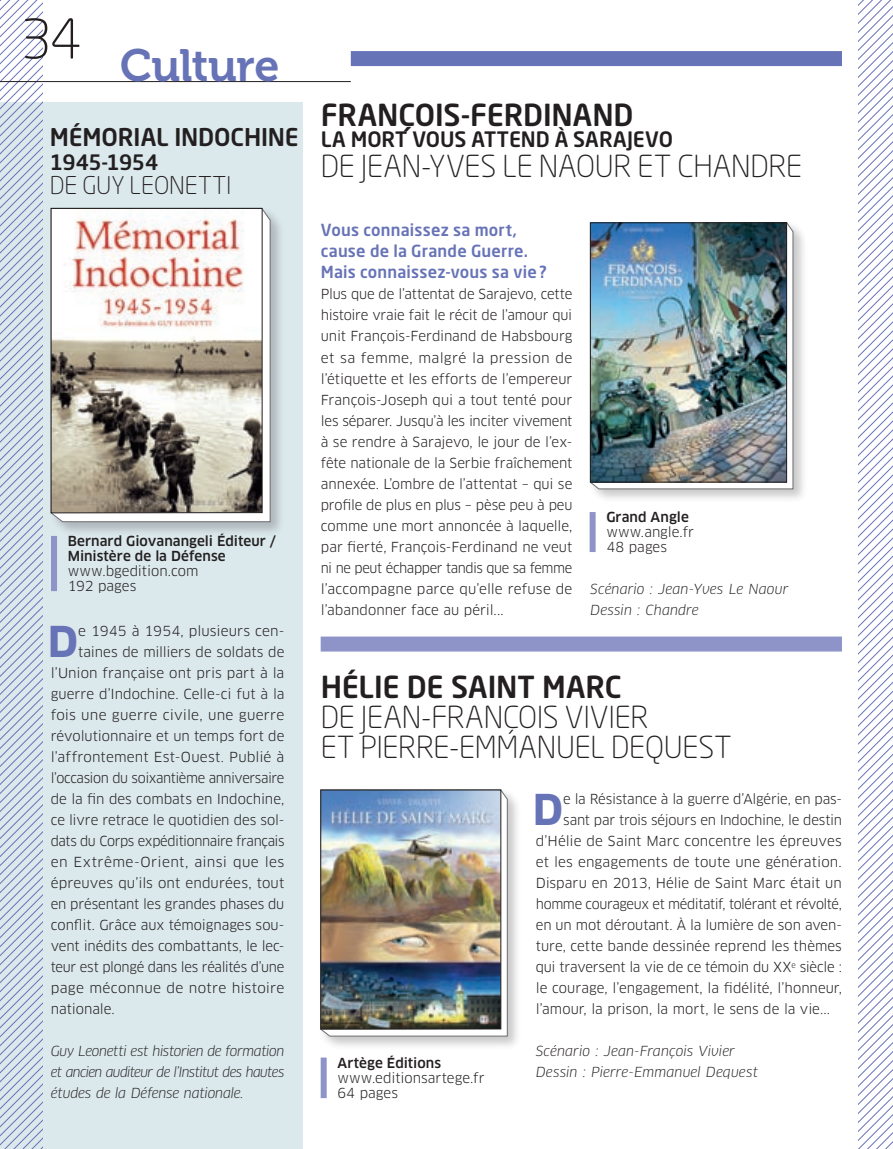
<style>
.page{position:relative;width:893px;height:1149px;background:#fff}
.page>*{position:absolute;margin:0;border:0;box-sizing:border-box;transform-origin:0 0}
._00_Tetiere_Coul_Cha{font:45px "Museo 700";letter-spacing:-.01em;color:#6773b7}
._05_Tx_Lettrine{font:700 41.55px "Clan Pro";color:#6773b7}
._01_Titre2{font:300 30px/30px "Neo Sans Pro";letter-spacing:-.01em;color:#231f20}
._01_Titre2-2{font:500 30px "Neo Sans Pro";letter-spacing:-.005em;color:#231f20}
._01_Titre2-3{font:500 24.15px "Neo Sans Pro";letter-spacing:-.005em;color:#231f20}
._01_Titre2-4{font:300 24.15px "Neo Sans Pro";letter-spacing:-.005em;color:#231f20}
._01_Titre2-5{font:500 21px "Neo Sans Pro";letter-spacing:-.005em;color:#231f20}
._01_Titre2-6{font:500 21px "Neo Sans Pro";letter-spacing:-.025em;color:#231f20}
._04_INTER_QUESTION{font:500 16.5px/21px "Neo Sans Pro";letter-spacing:.01em;color:#6773b7}
._05_Tx_Lettrine-2{font:13.5px "Clan Pro";letter-spacing:-.005em;color:#231f20}
._05_Tx{font:13.5px/21px "Clan Pro";letter-spacing:.005em;color:#231f20}
._05_Tx-2{font:italic 13.5px/21px "Clan Pro";letter-spacing:-.005em;color:#231f20;text-align:justify}
._05_Tx_Lettrine-3{font:13.5px "Clan Pro";letter-spacing:-.03em;color:#231f20}
._05_Tx-3{font:500 13.5px/15px "Clan Pro";letter-spacing:.005em;color:#231f20}
._05_Tx_Lettrine-4{font:13.5px "Clan Pro";letter-spacing:.015em;color:#231f20}
._05_Tx_Lettrine-5{font:13.5px "Clan Pro";letter-spacing:-.025em;color:#231f20}
._05_Tx_Lettrine-6{font:13.5px "Clan Pro";letter-spacing:.025em;color:#231f20}
._05_Tx_Lettrine-7{font:13.5px "Clan Pro";letter-spacing:.02em;color:#231f20}
._05_Tx_DEC{font:italic 13.5px "Clan Pro";letter-spacing:.005em;color:#231f20}
.s1{font-weight:500}
</style>
<div class="page">
<div style="left:0;top:103px;width:303px;height:1045px;background:#dbe8ec"></div>
<div style="left:51px;top:536px;width:6px;height:55px;background:#8e93c8"></div>
<svg style="left:0;top:0;width:43px;height:1148px"></svg>
<svg style="left:859px;top:0;width:34px;height:1148px"></svg>
<div style="left:318px;top:787px;width:204px;height:263px;background:#231f20;opacity:.25"></div>
<svg style="left:321px;top:789px;width:186px;height:246px"></svg>
<img style="left:323px;top:791px;width:176px;height:235px">
<div style="left:321px;top:789px;width:180px;height:239px;border:1px solid #231f20"></div>
<div style="left:49px;top:206px;width:235px;height:330px;background:#231f20;opacity:.25"></div>
<svg style="left:51px;top:208px;width:219px;height:313px;background:#ececec"></svg>
<img style="left:53px;top:210px;width:207px;height:301px">
<div style="left:51px;top:208px;width:211px;height:305px;border:1px solid #231f20"></div>
<div style="left:351px;top:51px;width:491px;height:15px;background:#6773b7"></div>
<hr style="left:0;top:81px;width:351px;height:1px;background:#231f20">
<div style="left:590px;top:512px;width:6px;height:40px;background:#8e93c8"></div>
<div style="left:588px;top:220px;width:219px;height:283px;background:#231f20;opacity:.25"></div>
<svg style="left:590px;top:222px;width:203px;height:267px"></svg>
<img style="left:592px;top:225px;width:193px;height:255px">
<div style="left:590px;top:223px;width:197px;height:259px;border:1px solid #231f20"></div>
<div style="left:321px;top:1057px;width:6px;height:40px;background:#8e93c8"></div>
<div style="left:321px;top:636px;width:521px;height:15px;background:#8e93c8"></div>
<p class="_00_Tetiere_Coul_Cha" style="left:21px;top:41px;width:261px"><sup>34</sup> Culture</p>
<p class="_01_Titre2-3" style="left:50px;top:121px;width:250px">MÉMORIAL INDOCHINE</p>
<p class="_01_Titre2-6" style="left:50px;top:149px;width:110px">1945‑1954</p>
<p class="_01_Titre2-4" style="left:50px;top:171px;width:183px">DE GUY LEONETTI</p>
<p class="_05_Tx-3" style="left:68px;top:533px;width:210px">Bernard Giovanangeli Éditeur /<br>Ministère de la Défense</p>
<p class="_05_Tx" style="left:68px;top:560px;width:132px">www.bgedition.com</p>
<p class="_05_Tx" style="left:68px;top:575px;width:70px">192 pages</p>
<p class="_05_Tx_Lettrine" style="left:48px;top:617px;width:32px">D</p>
<p class="_05_Tx_Lettrine-2" style="left:78px;top:622px;width:208px">e 1945 à 1954, plusieurs cen-</p>
<p class="_05_Tx_Lettrine-2" style="left:78px;top:643px;width:208px">taines de milliers de soldats de</p>
<p class="_05_Tx_Lettrine-2" style="left:51px;top:664px;width:235px">l’Union française ont pris part à la</p>
<p class="_05_Tx_Lettrine-2" style="left:51px;top:685px;width:235px">guerre d’Indochine. Celle-ci fut à la</p>
<p class="_05_Tx_Lettrine-4" style="left:51px;top:706px;width:235px">fois une guerre civile, une guerre</p>
<p class="_05_Tx_Lettrine-2" style="left:51px;top:727px;width:235px">révolutionnaire et un temps fort de</p>
<p class="_05_Tx_Lettrine-4" style="left:51px;top:748px;width:235px">l’affrontement Est-Ouest. Publié à</p>
<p class="_05_Tx_Lettrine-3" style="left:51px;top:769px;width:235px">l’occasion du soixantième anniversaire</p>
<p class="_05_Tx_Lettrine-2" style="left:51px;top:790px;width:235px">de la fin des combats en Indochine,</p>
<p class="_05_Tx_Lettrine-2" style="left:51px;top:811px;width:235px">ce livre retrace le quotidien des sol-</p>
<p class="_05_Tx_Lettrine-3" style="left:51px;top:832px;width:235px">dats du Corps expéditionnaire français</p>
<p class="_05_Tx_Lettrine-6" style="left:51px;top:853px;width:235px">en Extrême-Orient, ainsi que les</p>
<p class="_05_Tx_Lettrine-2" style="left:51px;top:874px;width:235px">épreuves qu’ils ont endurées, tout</p>
<p class="_05_Tx_Lettrine-2" style="left:51px;top:895px;width:235px">en présentant les grandes phases du</p>
<p class="_05_Tx_Lettrine-2" style="left:51px;top:916px;width:235px">conflit. Grâce aux témoignages sou-</p>
<p class="_05_Tx_Lettrine-2" style="left:51px;top:937px;width:235px">vent inédits des combattants, le lec-</p>
<p class="_05_Tx_Lettrine-5" style="left:51px;top:958px;width:235px">teur est plongé dans les réalités d’une</p>
<p class="_05_Tx_Lettrine-7" style="left:51px;top:979px;width:235px">page méconnue de notre histoire</p>
<p class="_05_Tx_Lettrine-2" style="left:51px;top:1000px;width:66px">nationale.</p>
<p class="_05_Tx-2" style="left:51px;top:1040px;width:235px">Guy Leonetti est historien de formation et ancien auditeur de l’Institut des hautes études de la Défense nationale.</p>
<p class="_01_Titre2-2" style="left:321px;top:96px;width:314px">FRANÇOIS-FERDINAND</p>
<p class="_01_Titre2-5" style="left:321px;top:126px;width:354px">LA MORT VOUS ATTEND À SARAJEVO</p>
<p class="_01_Titre2" style="left:321px;top:151px;width:483px">DE JEAN-YVES LE NAOUR ET CHANDRE</p>
<p class="_04_INTER_QUESTION" style="left:321px;top:219px;width:227px">Vous connaissez sa mort, cause de la Grande Guerre.<br>Mais connaissez-vous sa vie ?</p>
<p class="_05_Tx" style="left:321px;top:284px;width:253px;text-align:justify">Plus que de l’attentat de Sarajevo, cette histoire vraie fait le récit de l’amour qui unit François-Ferdinand de Habsbourg et sa femme, malgré la pression de l’étiquette et les efforts de l’empereur François-Joseph qui a tout tenté pour les séparer. Jusqu’à les inciter vivement à se rendre à Sarajevo, le jour de l’ex&shy;fête nationale de la Serbie fraîchement annexée. L’ombre de l’attentat – qui se profile de plus en plus – pèse peu à peu comme une mort annoncée à laquelle, par fierté, François-Ferdinand ne veut ni ne peut échapper tandis que sa femme l’accompagne parce qu’elle refuse de l’abandonner face au péril...</p>
<p class="_05_Tx-3" style="left:606px;top:509px;width:84px">Grand Angle</p>
<p class="_05_Tx" style="left:606px;top:524px;width:89px;line-height:15px">www.angle.fr<br>48 pages</p>
<p class="_05_Tx-2" style="left:590px;top:578px;width:200px">Scénario : Jean-Yves Le Naour</p>
<p class="_05_Tx_DEC" style="left:590px;top:601px;width:110px">Dessin : Chandre</p>
<p class="_01_Titre2" style="left:321px;top:671px;width:412px"><span class="s1">HÉLIE DE SAINT MARC<br></span>DE JEAN-FRANÇOIS VIVIER<br>ET PIERRE-EMMANUEL DEQUEST</p>
<p class="_05_Tx_Lettrine" style="left:533px;top:785px;width:32px">D</p>
<p class="_05_Tx_Lettrine-2" style="left:563px;top:790px;width:280px">e la Résistance à la guerre d’Algérie, en pas-</p>
<p class="_05_Tx_Lettrine-2" style="left:563px;top:811px;width:280px">sant par trois séjours en Indochine, le destin</p>
<p class="_05_Tx_Lettrine-2" style="left:536px;top:832px;width:308px">d’Hélie de Saint Marc concentre les épreuves</p>
<p class="_05_Tx_Lettrine-2" style="left:536px;top:853px;width:308px">et les engagements de toute une génération.</p>
<p class="_05_Tx_Lettrine-2" style="left:536px;top:874px;width:308px">Disparu en 2013, Hélie de Saint Marc était un</p>
<p class="_05_Tx_Lettrine-3" style="left:536px;top:895px;width:308px">homme courageux et méditatif, tolérant et révolté,</p>
<p class="_05_Tx_Lettrine-2" style="left:536px;top:916px;width:308px">en un mot déroutant. À la lumière de son aven-</p>
<p class="_05_Tx_Lettrine-2" style="left:536px;top:937px;width:308px">ture, cette bande dessinée reprend les thèmes</p>
<p class="_05_Tx_Lettrine-2" style="left:536px;top:958px;width:308px">qui traversent la vie de ce témoin du XX<sup>e</sup> siècle :</p>
<p class="_05_Tx_Lettrine-2" style="left:536px;top:979px;width:308px">le courage, l’engagement, la fidélité, l’honneur,</p>
<p class="_05_Tx_Lettrine-2" style="left:536px;top:1000px;width:296px">l’amour, la prison, la mort, le sens de la vie...</p>
<p class="_05_Tx-2" style="left:536px;top:1040px;width:201px">Scénario : Jean- François Vivier</p>
<p class="_05_Tx-2" style="left:536px;top:1061px;width:224px">Dessin : Pierre-Emmanuel Dequest</p>
<p class="_05_Tx-3" style="left:337px;top:1054px;width:105px">Artège Éditions</p>
<p class="_05_Tx" style="left:337px;top:1069px;width:149px;line-height:15px">www.editionsartege.fr<br>64 pages</p>
</div>
